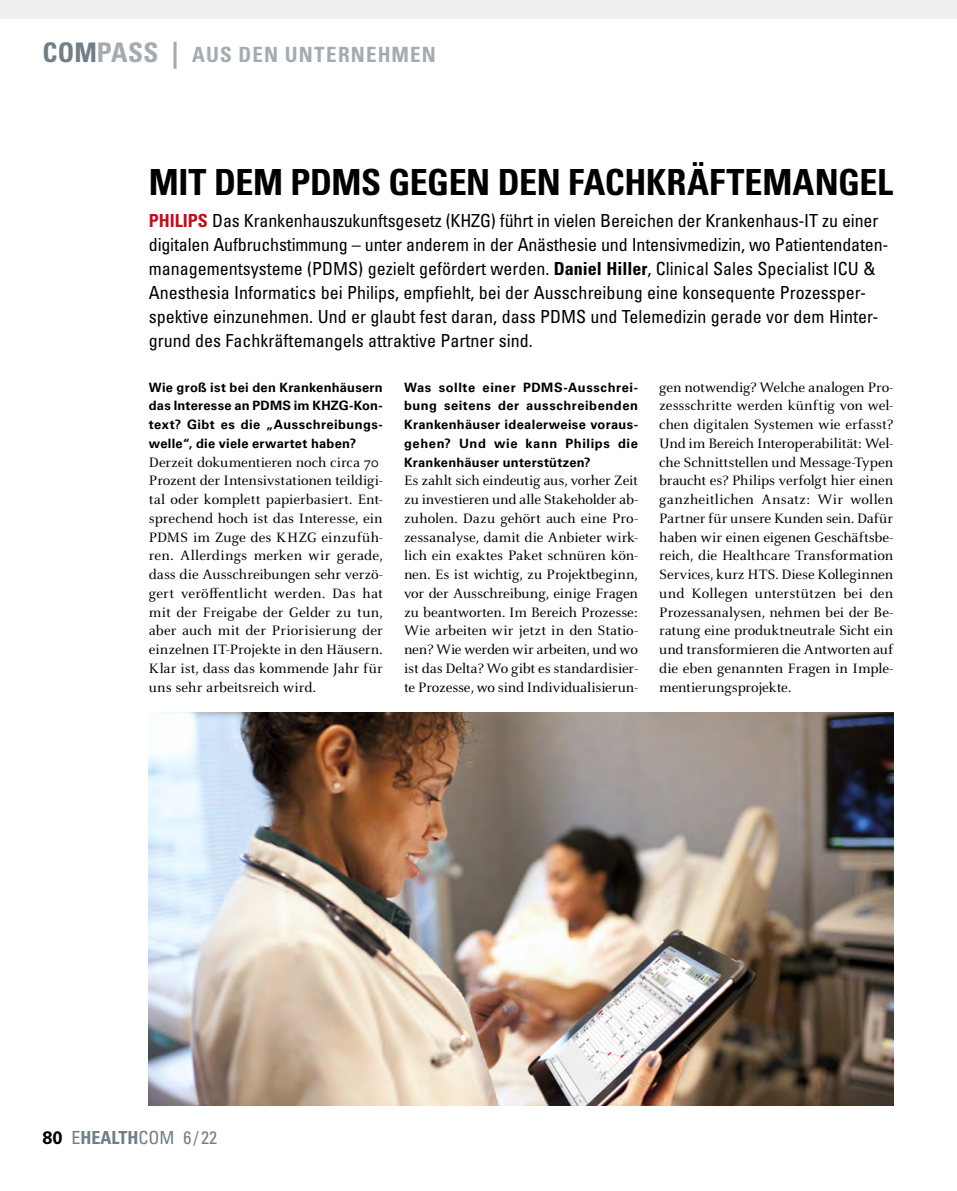
<style>
.page{position:relative;width:957px;height:1191px;background:#fff}
.page>*{position:absolute;margin:0;border:0;box-sizing:border-box;transform-origin:0 0}
.t1{font:700 condensed 36px "Univers LT Std";letter-spacing:-.01em;color:#000}
.t2{font:700 condensed 21px "Univers LT Std";letter-spacing:.055em;color:#a4acb1}
.t3{font:condensed 18px/24px "Univers LT Std";color:#000}
.t4{font:condensed 18px "Univers LT Std";color:#717e86}
.t5{font:15px/18.8px "Celeste OT";color:#000;text-align:justify}
.t6{font:700 12.9px/18.8px "Univers LT Std";letter-spacing:.03em;color:#000;text-align:justify}
.s1{font-size:27px;color:#717e86}
.s2{font-size:27px}
.s3{font-weight:700;color:#c10c1a}
.s4{font-weight:700}
.s5{font-weight:700;font-stretch:normal;color:#000}
</style>
<div class="page">
<div style="left:0;top:0;width:957px;height:19px;background:#edeff0"></div>
<img style="left:149px;top:712px;width:744px;height:394px">
<h2 class="t2" style="left:43px;top:42px;width:395px"><span class="s1">COM</span><span class="s2">PASS |</span> AUS DEN UNTERNEHMEN</h2>
<h1 class="t1" style="left:149px;top:160px;width:746px">MIT DEM PDMS GEGEN DEN FACHKRÄFTEMANGEL</h1>
<p class="t3" style="left:149px;top:208px;width:741px"><span class="s3">PHILIPS</span> Das Krankenhauszukunftsgesetz (KHZG) führt in vielen Bereichen der Krankenhaus-IT zu einer digitalen Aufbruchstimmung – unter anderem in der Anästhesie und Intensivmedizin, wo Patientendaten&shy;managementsysteme (PDMS) gezielt gefördert werden. <span class="s4">Daniel Hiller</span>, Clinical Sales Specialist ICU &amp; Anesthesia Informatics bei Philips, empfiehlt, bei der Ausschreibung eine konsequente Prozessper&shy;spektive einzunehmen. Und er glaubt fest daran, dass PDMS und Telemedizin gerade vor dem Hinter&shy;grund des Fachkräftemangels attraktive Partner sind.</p>
<p class="t6" style="left:149px;top:378px;width:235px">Wie groß ist bei den Krankenhäusern das Interesse an PDMS im KHZG-Kon&shy;text? Gibt es die „Ausschreibungs&shy;welle“, die viele erwartet haben?</p>
<p class="t5" style="left:149px;top:452px;width:235px;text-align:left">Derzeit dokumentieren noch circa 70<br>Prozent der Intensivstationen teildigi&shy;tal oder komplett papierbasiert. Ent&shy;sprechend hoch ist das Interesse, ein PDMS im Zuge des KHZG einzufüh&shy;ren. Allerdings merken wir gerade, dass die Ausschreibungen sehr verzö&shy;gert veröffentlicht werden. Das hat mit der Freigabe der Gelder zu tun, aber auch mit der Priorisierung der einzelnen IT-Projekte in den Häusern.<br>Klar ist, dass das kommende Jahr für uns sehr arbeitsreich wird.</p>
<p class="t5" style="left:659px;top:377px;width:235px">gen notwendig? Welche analogen Pro&shy;zessschritte werden künftig von wel&shy;chen digitalen Systemen wie erfasst?<br>Und im Bereich Interoperabilität: Wel&shy;che Schnittstellen und Message-Typen braucht es? Philips verfolgt hier einen ganzheitlichen Ansatz: Wir wollen Partner für unsere Kunden sein. Dafür haben wir einen eigenen Geschäftsbe&shy;reich, die Healthcare Transformation Services, kurz HTS. Diese Kolleginnen und Kollegen unterstützen bei den Prozessanalysen, nehmen bei der Be&shy;ratung eine produktneutrale Sicht ein und transformieren die Antworten auf die eben genannten Fragen in Imple&shy;mentierungsprojekte.</p>
<p class="t6" style="left:404px;top:378px;width:235px">Was sollte einer PDMS-Ausschrei&shy;bung seitens der ausschreibenden Krankenhäuser idealerweise voraus&shy;gehen? Und wie kann Philips die Krankenhäuser unterstützen?</p>
<p class="t5" style="left:404px;top:471px;width:235px">Es zahlt sich eindeutig aus, vorher Zeit zu investieren und alle Stakeholder ab&shy;zuholen. Dazu gehört auch eine Pro&shy;zessanalyse, damit die Anbieter wirk&shy;lich ein exaktes Paket schnüren kön&shy;nen. Es ist wichtig, zu Projektbeginn, vor der Ausschreibung, einige Fragen zu beantworten. Im Bereich Prozesse:<br>Wie arbeiten wir jetzt in den Statio&shy;nen? Wie werden wir arbeiten, und wo ist das Delta? Wo gibt es standardisier&shy;te Prozesse, wo sind Individualisierun-</p>
<p class="t4" style="left:43px;top:1126px;width:176px"><span class="s5">80</span> E<span class="s4">HEALTH</span>COM 6 / 22</p>
</div>
